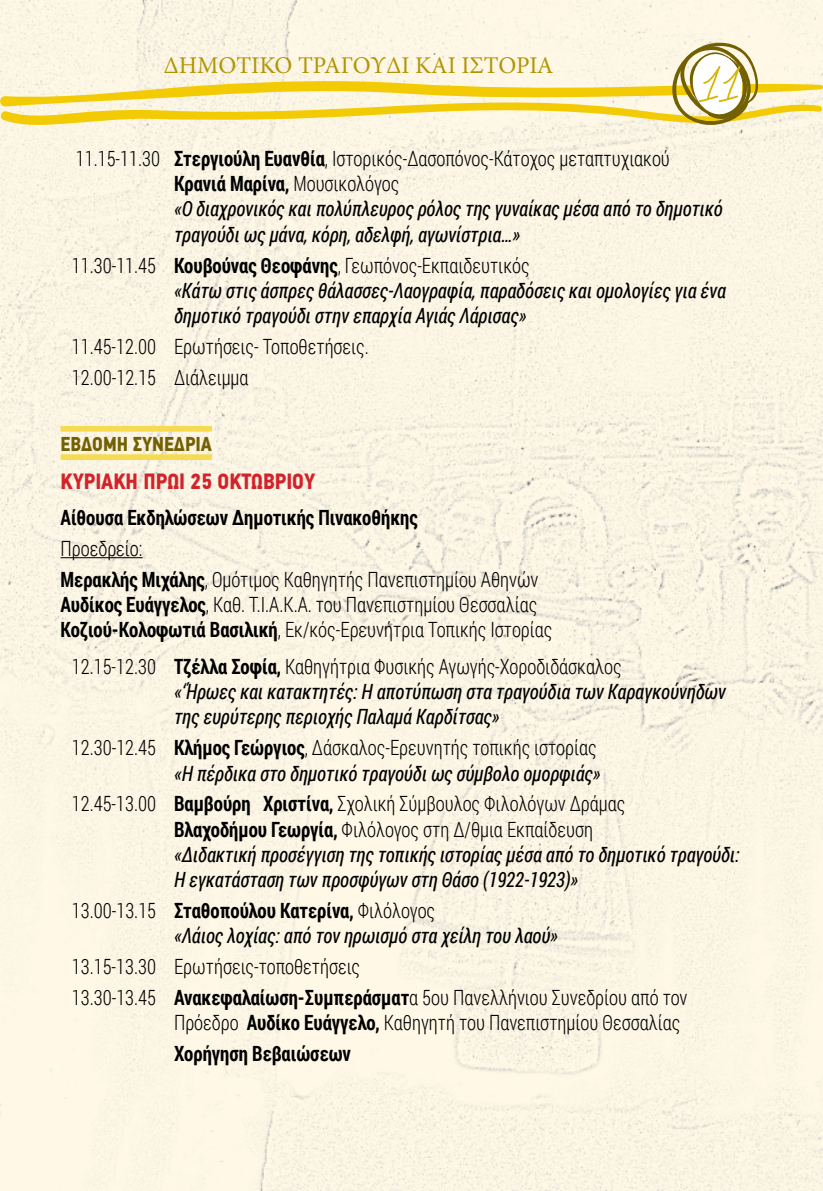
<style>
.page{position:relative;width:823px;height:1191px;background:#fff}
.page>*{position:absolute;margin:0;border:0;box-sizing:border-box;transform-origin:0 0}
.t1{font:54px "Aka Acid GR Calligram";color:#d8b605}
.t2{font:24px "Minion Pro";color:#b29504}
.t3{font:700 22px "PF Din Text Cond Pro";color:#d2232a}
.t4{font:italic 21px/25.2px "Roboto Condensed";color:#000;scale:.9 1}
.t5{font:300 21px/30.8px "Roboto Condensed";color:#000;scale:.9 1}
.t6{font:700 21px "Roboto Condensed";color:#000;scale:.9 1}
.t7{font:700 20px "PF Din Text Cond Pro";color:#726002}
.s1{font-weight:300;font-style:normal}
.s2{font-weight:700;font-style:normal}
.s3{font-weight:700}
</style>
<div class="page">
<img style="left:0;top:0;width:822px;height:1191px">
<svg style="left:0;top:40px;width:822px;height:87px;background:#f6eab6"></svg>
<div style="left:60px;top:426px;width:152px;height:5px;background:#f6db50"></div>
<div style="left:60px;top:454px;width:152px;height:6px;background:#f6db50"></div>
<hr style="left:60px;top:557px;width:82px;height:1px;background:#000">
<p class="t2" style="left:163px;top:49px;width:391px">ΔΗΜΟΤΙΚΟ ΤΡΑΓΟΥΔΙ ΚΑΙ ΙΣΤΟΡΙΑ</p>
<h1 class="t1" style="left:697px;top:55px;width:41px">11</h1>
<p class="t4" style="left:174px;top:145px;width:611px;text-indent:-98px"><span class="s1">11.15-11.30</span> <span class="s2">Στεργιούλη Ευανθία</span><span class="s1">, Ιστορικός-Δασοπόνος-Κάτοχος μεταπτυχιακού </span><span class="s2">Κρανιά Μαρίνα,</span> <span class="s1">Μουσικολόγος<br></span>«Ο διαχρονικός και πολύπλευρος ρόλος της γυναίκας μέσα από το δημοτικό τραγούδι ως μάνα, κόρη, αδελφή, αγωνίστρια…»</p>
<p class="t4" style="left:174px;top:252px;width:614px;text-indent:-102px"><span class="s1">11.30-11.45</span> <span class="s2">Κουβούνας Θεοφάνης</span><span class="s1">, Γεωπόνος-Εκπαιδευτικός<br></span>«Κάτω στις άσπρες θάλασσες-Λαογραφία, παραδόσεις και ομολογίες για ένα δημοτικό τραγούδι στην επαρχία Αγιάς Λάρισας»</p>
<p class="t5" style="left:72px;top:330px;width:331px">11.45-12.00 Ερωτήσεις- Τοποθετήσεις.<br>12.00-12.15 Διάλειμμα</p>
<p class="t7" style="left:60px;top:432px;width:153px">ΕΒΔΟΜΗ ΣΥΝΕΔΡΙΑ</p>
<p class="t3" style="left:60px;top:468px;width:256px">ΚΥΡΙΑΚΗ ΠΡΩΙ 25 ΟΚΤΩΒΡΙΟΥ</p>
<p class="t6" style="left:60px;top:503px;width:398px">Αίθουσα Εκδηλώσεων Δημοτικής Πινακοθήκης</p>
<p class="t5" style="left:60px;top:532px;width:532px">Προεδρείο:<br><span class="s3">Μερακλής Μιχάλης</span>, Ομότιμος Καθηγητής Πανεπιστημίου Αθηνών</p>
<p class="t5" style="left:60px;top:591px;width:547px;line-height:25.2px"><span class="s3">Αυδίκος Ευάγγελος</span>, Καθ. Τ.Ι.Α.Κ.Α. του Πανεπιστημίου Θεσσαλίας<br><span class="s3">Κοζιού-Κολοφωτιά Βασιλική</span>, Εκ/κός-Ερευνήτρια Τοπικής Ιστορίας</p>
<p class="t4" style="left:174px;top:653px;width:614px;text-indent:-102px"><span class="s1">12.15-12.30</span> <span class="s2">Τζέλλα Σοφία,</span> <span class="s1">Καθηγήτρια Φυσικής Αγωγής-Χοροδιδάσκαλος<br></span>«‘Ήρωες και κατακτητές: Η αποτύπωση στα τραγούδια των Καραγκούνηδων της ευρύτερης περιοχής Παλαμά Καρδίτσας»</p>
<p class="t4" style="left:72px;top:734px;width:588px;text-align:right"><span class="s1">12.30-12.45</span> <span class="s2">Κλήμος Γεώργιος</span><span class="s1">, Δάσκαλος-Ερευνητής τοπικής ιστορίας </span>«Η πέρδικα στο δημοτικό τραγούδι ως σύμβολο ομορφιάς»</p>
<p class="t4" style="left:174px;top:790px;width:629px;text-indent:-102px"><span class="s1">12.45-13.00</span> <span class="s2">Βαμβούρη Χριστίνα,</span> <span class="s1">Σχολική Σύμβουλος Φιλολόγων Δράμας<br></span><span class="s2">Βλαχοδήμου Γεωργία,</span> <span class="s1">Φιλόλογος στη Δ/θμια Εκπαίδευση<br></span>«Διδακτική προσέγγιση της τοπικής ιστορίας μέσα από το δημοτικό τραγούδι:<br>Η εγκατάσταση των προσφύγων στη Θάσο (1922-1923)»</p>
<p class="t4" style="left:174px;top:897px;width:428px;text-indent:-102px"><span class="s1">13.00-13.15</span> <span class="s2">Σταθοπούλου Κατερίνα,</span> <span class="s1">Φιλόλογος<br></span>«Λάιος λοχίας: από τον ηρωισμό στα χείλη του λαού»</p>
<p class="t5" style="left:72px;top:950px;width:685px">13.15-13.30 Ερωτήσεις-τοποθετήσεις<br>13.30-13.45 <span class="s3">Ανακεφαλαίωση-Συμπεράσματ</span>α 5ου Πανελλήνιου Συνεδρίου από τον</p>
<p class="t5" style="left:174px;top:1006px;width:564px">Πρόεδρο <span class="s3">Αυδίκο Ευάγγελο,</span> Καθηγητή του Πανεπιστημίου Θεσσαλίας<br><span class="s3">Χορήγηση Βεβαιώσεων</span></p>
</div>
